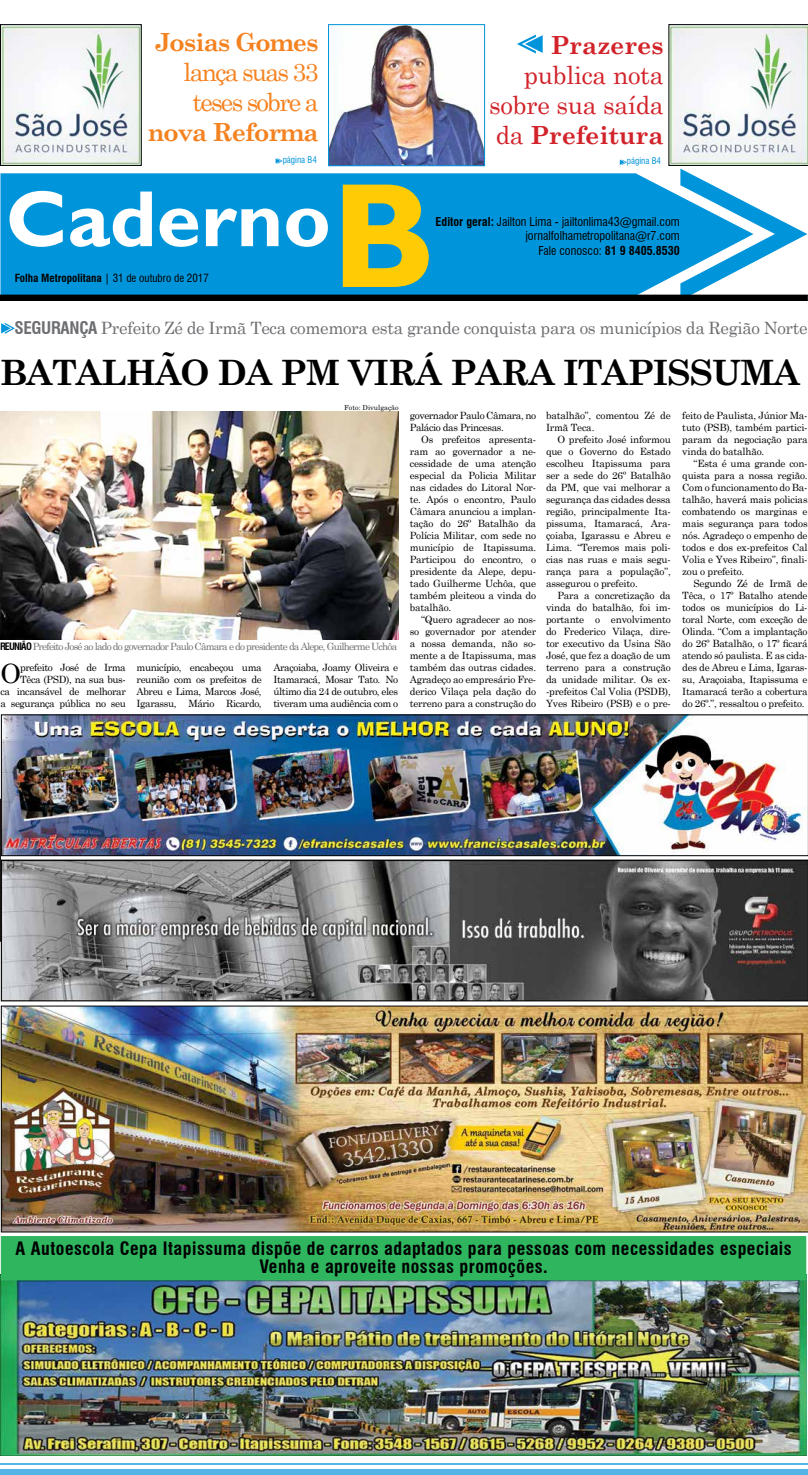
<style>
.page{position:relative;width:808px;height:1475px;background:#fff}
.page>*{position:absolute;margin:0;border:0;box-sizing:border-box;transform-origin:0 0}
.t1{font:700 150px "Gill Sans";color:#ffcb05}
.t2{font:700 80px "Gill Sans";color:#fff}
.t3{font:700 35px "Century Schoolbook";letter-spacing:-.03em;color:#000}
.t4{font:26.6px "Century Schoolbook";color:#000}
.t5{font:25px/30px "Century Schoolbook";letter-spacing:-.01em;color:#d2232a;text-align:justify}
.t6{font:700 25px "Century Schoolbook";letter-spacing:-.04em;color:#f58220}
.t7{font:25px/30px "Century Schoolbook";letter-spacing:-.07em;color:#f58220;text-align:center}
.t8{font:700 25px "Century Schoolbook";letter-spacing:-.01em;color:#d2232a}
.t9{font:700 condensed 18px/18.2px "Swiss 721 BT";letter-spacing:.03em;color:#000;text-align:center}
.t10{font:17px "Century Schoolbook";letter-spacing:-.02em;color:#6d6e71}
.t11{font:condensed 12px/14.4px "Swiss 721 BT";color:#000;text-align:right}
.t12{font:700 condensed 11px "Swiss 721 BT";color:#000}
.t13{font:10px/12px "Century Schoolbook";letter-spacing:-.02em;color:#000;text-align:justify}
.t14{font:10px/12px "Century Schoolbook";letter-spacing:-.04em;color:#000;text-align:right}
.t15{font:10px "Century Schoolbook";letter-spacing:-.08em;color:#6d6e71}
.t16{font:condensed 9px "Swiss 721 BT";color:#0095da}
.t17{font:7px "Century Schoolbook";color:#000}
.s1{font-weight:700}
.s2{font-weight:400}
.s3{font-family:"Swiss 721 BT";font-weight:700;font-stretch:condensed}
.s4{font-family:"Swiss 721 BT";font-weight:700;font-stretch:condensed;color:#000}
</style>
<div class="page">
<hr style="left:0;top:1462px;width:808px;height:2px;background:#55b4e6">
<div style="left:0;top:1468px;width:808px;height:6px;background:#55b4e6"></div>
<svg style="left:0;top:168px;width:807px;height:127px;background:#23a3de"></svg>
<div style="left:0;top:295px;width:807px;height:5px;background:#000"></div>
<div style="left:0;top:295px;width:808px;height:6px;border:1px solid #000"></div>
<svg style="left:517px;top:35px;width:26px;height:19px"></svg>
<img style="left:330px;top:26px;width:153px;height:138px">
<div style="left:328px;top:24px;width:157px;height:142px;border:1px solid #0095da"></div>
<svg style="left:276px;top:158px;width:7px;height:6px"></svg>
<svg style="left:620px;top:159px;width:7px;height:6px"></svg>
<img style="left:2px;top:26px;width:138px;height:138px">
<div style="left:0;top:24px;width:142px;height:142px;border:1px solid #000"></div>
<svg style="left:668px;top:24px;width:140px;height:142px"></svg>
<svg style="left:1px;top:323px;width:14px;height:11px"></svg>
<img style="left:0;top:411px;width:399px;height:228px">
<svg style="left:0;top:798px;width:1px;height:657px"></svg>
<img style="left:1px;top:1280px;width:805px;height:175px">
<div style="left:1px;top:1236px;width:805px;height:43px;background:#2eb55e"></div>
<div style="left:1px;top:1235px;width:805px;height:45px;border:1px solid #38b564"></div>
<img style="left:1px;top:1005px;width:807px;height:227px">
<svg style="left:1px;top:859px;width:807px;height:142px;background:#707070"></svg>
<img style="left:1px;top:714px;width:807px;height:142px">
<h3 class="t6" style="left:154px;top:22px;width:166px">Josias Gomes</h3>
<h3 class="t7" style="left:184px;top:54px;width:137px">lança suas 33 teses sobre a</h3>
<h3 class="t6" style="left:147px;top:112px;width:173px">nova Reforma</h3>
<h3 class="t8" style="left:550px;top:25px;width:115px">Prazeres</h3>
<h3 class="t5" style="left:489px;top:57px;width:176px;text-indent:34px">publica nota sobre sua saída da <span class="s1">Prefeitura</span></h3>
<p class="t16" style="left:283px;top:154px;width:36px">página B4</p>
<p class="t16" style="left:627px;top:155px;width:36px">página B4</p>
<h2 class="t2" style="left:6px;top:171px;width:326px">Caderno</h2>
<p class="t12" style="left:15px;top:271px;width:196px">Folha Metropolitana <span class="s2">| 31 de outubro de 2017</span></p>
<h1 class="t1" style="left:331px;top:146px;width:106px">B</h1>
<p class="t11" style="left:436px;top:214px;width:246px"><span class="s1">Editor geral:</span> Jailton Lima - jailtonlima43@gmail.com jornalfolhametropolitana@r7.com</p>
<p class="t11" style="left:538px;top:243px;width:143px">Fale conosco: <span class="s1">81 9 8405.8530</span></p>
<h3 class="t10" style="left:15px;top:313px;width:794px"><span class="s3">segurança</span> Prefeito Zé de Irmã Teca comemora esta grande conquista para os municípios da Região Norte</h3>
<h3 class="t3" style="left:0;top:345px;width:53px">Batal</h3>
<h3 class="t3" style="left:126px;top:345px;width:246px">hão da PM vir</h3>
<h3 class="t3" style="left:416px;top:345px;width:62px">á para</h3>
<h3 class="t3" style="left:563px;top:345px;width:38px">Itapi</h3>
<h3 class="t3" style="left:667px;top:345px;width:75px">ssuma</h3>
<p class="t17" style="left:344px;top:402px;width:56px">Foto: Divulgação</p>
<p class="t15" style="left:0;top:637px;width:399px"><span class="s4">reunião</span> Prefeito José ao lado do governador Paulo Câmara e do presidente da Alepe, Guilherme Uchôa</p>
<h3 class="t4" style="left:1px;top:650px;width:22px">O</h3>
<p class="t14" style="left:1px;top:660px;width:127px">prefeito José de Irma<br>Têca (PSD), na sua bus-<br>ca incansável de melhorar a segurança pública no seu</p>
<p class="t13" style="left:137px;top:660px;width:127px">município, encabeçou uma reunião com os prefeitos de Abreu e Lima, Marcos José, Igarassu, Mário Ricardo,</p>
<p class="t13" style="left:273px;top:660px;width:126px">Araçoiaba, Joamy Oliveira e Itamaracá, Mosar Tato. No último dia 24 de outubro, eles tiveram uma audiência com o</p>
<p class="t14" style="left:410px;top:408px;width:128px;text-align:left">governador Paulo Câmara, no<br>Palácio das Princesas.</p>
<p class="t13" style="left:410px;top:432px;width:128px;text-indent:11px">Os prefeitos apresenta&shy;ram ao governador a ne&shy;cessidade de uma atenção especial da Policia Militar nas cidades do Litoral Nor&shy;te. Após o encontro, Paulo Câmara anunciou a implan&shy;tação do 26º Batalhão da Polícia Militar, com sede no município de Itapissuma.<br>Participou do encontro, o presidente da Alepe, depu&shy;tado Guilherme Uchôa, que também pleiteou a vinda do batalhão.</p>
<p class="t13" style="left:410px;top:612px;width:128px;text-indent:11px">“Quero agradecer ao nos&shy;so governador por atender a nossa demanda, não so&shy;mente a de Itapissuma, mas também das outras cidades.<br>Agradeço ao empresário Fre&shy;derico Vilaça pela dação do terreno para a construção do</p>
<p class="t13" style="left:546px;top:408px;width:126px">batalhão”, comentou Zé de<br>Irmã Teca.</p>
<p class="t13" style="left:546px;top:432px;width:126px;text-indent:11px">O prefeito José informou que o Governo do Estado escolheu Itapissuma para ser a sede do 26º Batalhão da PM, que vai melhorar a segurança das cidades dessa região, principalmente Ita&shy;pissuma, Itamaracá, Ara&shy;çoiaba, Igarassu e Abreu e Lima. “Teremos mais poli&shy;cias nas ruas e mais segu&shy;rança para a população”, assegurou o prefeito.</p>
<p class="t13" style="left:546px;top:588px;width:126px;text-indent:11px">Para a concretização da vinda do batalhão, foi im&shy;portante o envolvimento do Frederico Vilaça, dire&shy;tor executivo da Usina São José, que fez a doação de um terreno para a construção da unidade militar. Os ex--prefeitos Cal Volia (PSDB), Yves Ribeiro (PSB) e o pre-</p>
<p class="t13" style="left:682px;top:408px;width:127px">feito de Paulista, Júnior Ma&shy;tuto (PSB), também partici&shy;param da negociação para vinda do batalhão.</p>
<p class="t13" style="left:682px;top:456px;width:127px;text-indent:11px">“Esta é uma grande con&shy;quista para a nossa região.<br>Com o funcionamento do Ba&shy;talhão, haverá mais policias combatendo os marginas e mais segurança para todos nós. Agradeço o empenho de todos e dos ex-prefeitos Cal Volia e Yves Ribeiro”, finali&shy;zou o prefeito.</p>
<p class="t13" style="left:682px;top:576px;width:127px;text-indent:11px">Segundo Zé de Irmã de Têca, o 17º Batalho atende todos os municípios do Li&shy;toral Norte, com exceção de Olinda. “Com a implantação do 26º Batalhão, o 17º ficará atendo só paulista. E as cida&shy;des de Abreu e Lima, Igaras&shy;su, Araçoiaba, Itapissuma e Itamaracá terão a cobertura do 26º.”, ressaltou o prefeito.</p>
<h3 class="t9" style="left:15px;top:1238px;width:778px">A Autoescola Cepa Itapissuma dispõe de carros adaptados para pessoas com necessidades especiais<br>Venha e aproveite nossas promoções.</h3>
</div>
